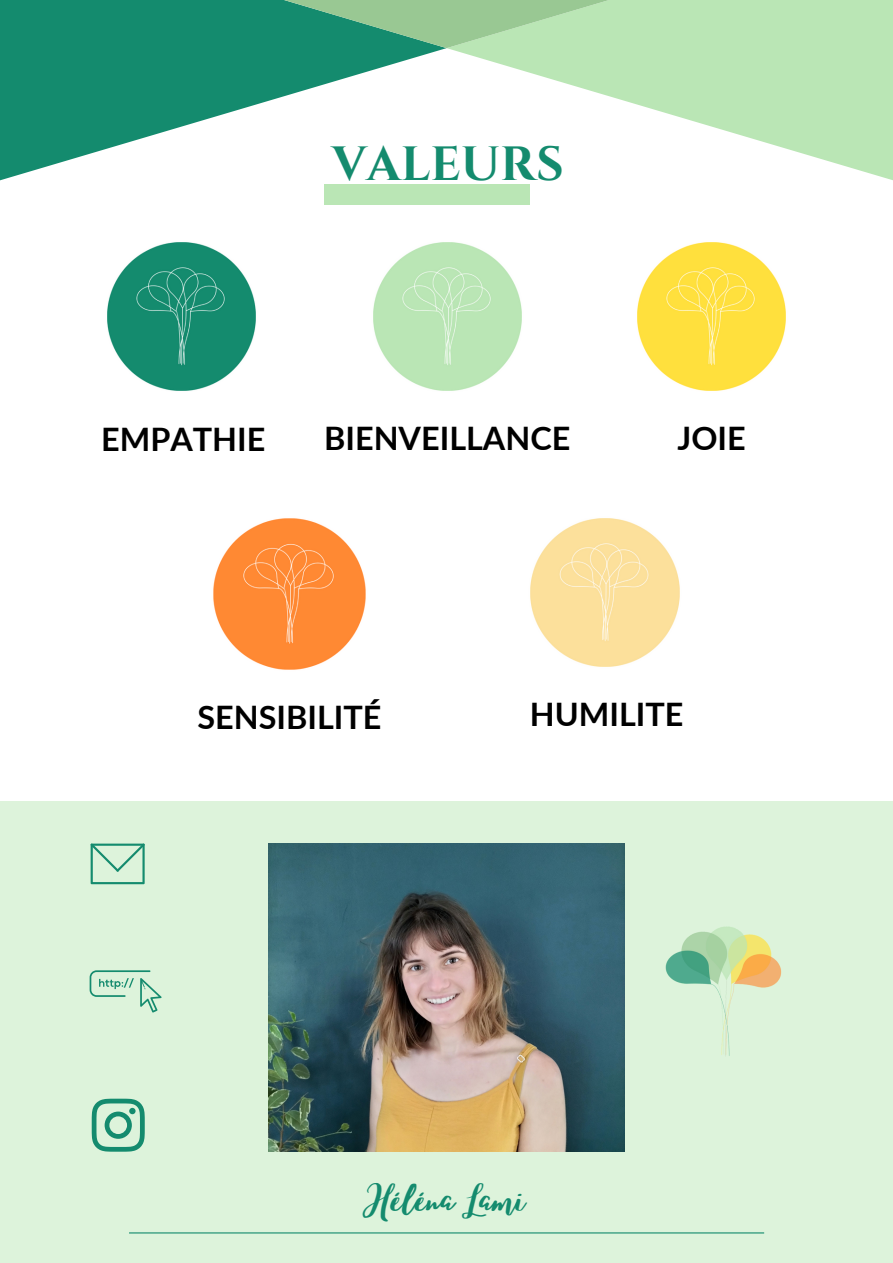
<style>
.page{position:relative;width:893px;height:1263px;background:#fff}
.page>*{position:absolute;margin:0;border:0;box-sizing:border-box;transform-origin:0 0}
.t1{font:49.8px "Lucky Dip Caitlin";color:#148b6e}
.t2{font:700 48px "Cinzel";color:#148b6e}
.t3{font:700 32.33px "Lato";color:#000}
</style>
<div class="page">
<div style="left:0;top:801px;width:893px;height:462px;background:#ddf3db"></div>
<svg style="left:90px;top:843px;width:54px;height:41px"></svg>
<svg style="left:90px;top:970px;width:72px;height:42px"></svg>
<svg style="left:92px;top:1099px;width:53px;height:52px"></svg>
<div style="left:129px;top:1108px;width:7px;height:6px;background:#148b6e;border-radius:50%"></div>
<svg style="left:0;top:0;width:446px;height:185px;fill:#148b6e"></svg>
<svg style="left:446px;top:0;width:447px;height:185px;fill:#bae6b5"></svg>
<svg style="left:246px;top:0;width:401px;height:48px;background:#7bbe92"></svg>
<img style="left:269px;top:843px;width:355px;height:309px">
<img style="left:665px;top:926px;width:117px;height:130px">
<img style="left:213px;top:518px;width:153px;height:152px">
<img style="left:107px;top:242px;width:149px;height:149px">
<img style="left:637px;top:242px;width:149px;height:149px">
<img style="left:530px;top:518px;width:150px;height:149px">
<img style="left:373px;top:242px;width:149px;height:149px">
<hr style="left:129px;top:1232px;width:635px;height:1px;background:#148b6e">
<div style="left:324px;top:185px;width:206px;height:20px;background:#bae6b5"></div>
<p class="t2" style="left:332px;top:134px;width:234px">VALEURS</p>
<p class="t3" style="left:101px;top:419px;width:166px">EMPATHIE</p>
<p class="t3" style="left:677px;top:418px;width:70px">JOIE</p>
<p class="t3" style="left:324px;top:418px;width:248px">BIENVEILLANCE</p>
<p class="t3" style="left:197px;top:697px;width:185px">SENSIBILITÉ</p>
<p class="t3" style="left:530px;top:694px;width:155px">HUMILITE</p>
<p class="t1" style="left:363px;top:1173px;width:164px">HélénaLami</p>
</div>
